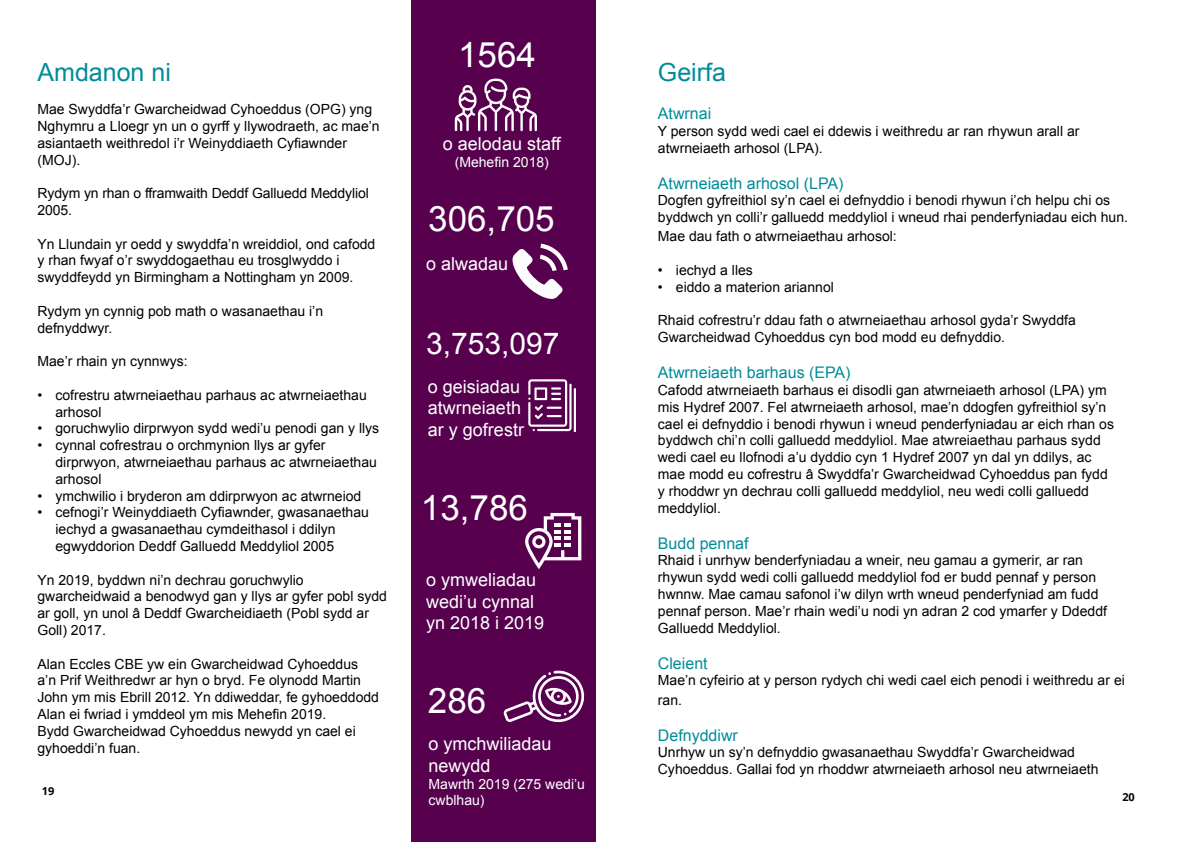
<style>
.page{position:relative;width:1191px;height:842px;background:#fff}
.page>*{position:absolute;margin:0;border:0;box-sizing:border-box;transform-origin:0 0}
.t1{font:35px "Arial";color:#fff}
.t2{font:30px "Arial";color:#fff}
.t3{font:25px "Arial";color:#008c99}
.t4{font:18px/21.6px "Arial";color:#fff}
.t5{font:16px "Arial";color:#008c99}
.t6{font:14px/16.8px "Arial";color:#000}
.t7{font:14px/16.8px "Arial";color:#fff}
.t8{font:700 11px "Open Sans";color:#000}
</style>
<div class="page">
<div style="left:411px;top:0;width:184px;height:842px;background:#56004e"></div>
<svg style="left:528px;top:379px;width:48px;height:52px"></svg>
<svg style="left:525px;top:513px;width:56px;height:56px"></svg>
<svg style="left:503px;top:670px;width:82px;height:53px"></svg>
<svg style="left:455px;top:79px;width:82px;height:52px"></svg>
<svg style="left:512px;top:244px;width:56px;height:55px"></svg>
<h3 class="t3" style="left:37px;top:55px;width:135px">Amdanon ni</h3>
<p class="t6" style="left:37px;top:101px;width:344px">Mae Swyddfa’r Gwarcheidwad Cyhoeddus (OPG) yng Nghymru a Lloegr yn un o gyrff y llywodraeth, ac mae’n asiantaeth weithredol i’r Weinyddiaeth Cyfiawnder (MOJ).</p>
<p class="t6" style="left:37px;top:185px;width:333px">Rydym yn rhan o fframwaith Deddf Galluedd Meddyliol<br>2005.</p>
<p class="t6" style="left:37px;top:235px;width:339px">Yn Llundain yr oedd y swyddfa’n wreiddiol, ond cafodd y rhan fwyaf o’r swyddogaethau eu trosglwyddo i swyddfeydd yn Birmingham a Nottingham yn 2009.</p>
<p class="t6" style="left:37px;top:303px;width:287px">Rydym yn cynnig pob math o wasanaethau i’n defnyddwyr.</p>
<p class="t6" style="left:37px;top:353px;width:152px">Mae’r rhain yn cynnwys:</p>
<p class="t6" style="left:56px;top:387px;width:313px;text-indent:-18px">• cofrestru atwrneiaethau parhaus ac atwrneiaethau arhosol</p>
<p class="t6" style="left:37px;top:420px;width:343px">• goruchwylio dirprwyon sydd wedi’u penodi gan y llys</p>
<p class="t6" style="left:56px;top:437px;width:323px;text-indent:-18px">• cynnal cofrestrau o orchmynion llys ar gyfer dirprwyon, atwrneiaethau parhaus ac atwrneiaethau arhosol</p>
<p class="t6" style="left:37px;top:487px;width:325px">• ymchwilio i bryderon am ddirprwyon ac atwrneiod</p>
<p class="t6" style="left:56px;top:504px;width:315px;text-indent:-18px">• cefnogi’r Weinyddiaeth Cyfiawnder, gwasanaethau iechyd a gwasanaethau cymdeithasol i ddilyn egwyddorion Deddf Galluedd Meddyliol 2005</p>
<p class="t6" style="left:37px;top:571px;width:351px">Yn 2019, byddwn ni’n dechrau goruchwylio gwarcheidwaid a benodwyd gan y llys ar gyfer pobl sydd ar goll, yn unol â Deddf Gwarcheidiaeth (Pobl sydd ar Goll) 2017.</p>
<p class="t6" style="left:37px;top:655px;width:343px">Alan Eccles CBE yw ein Gwarcheidwad Cyhoeddus a’n Prif Weithredwr ar hyn o bryd. Fe olynodd Martin John ym mis Ebrill 2012. Yn ddiweddar, fe gyhoeddodd Alan ei fwriad i ymddeol ym mis Mehefin 2019.<br>Bydd Gwarcheidwad Cyhoeddus newydd yn cael ei gyhoeddi’n fuan.</p>
<p class="t8" style="left:42px;top:783px;width:14px">19</p>
<h1 class="t1" style="left:458px;top:31px;width:79px">1564</h1>
<p class="t4" style="left:443px;top:133px;width:119px">o aelodau staff</p>
<p class="t7" style="left:455px;top:153px;width:96px">(Mehefin 2018)</p>
<h1 class="t1" style="left:428px;top:195px;width:128px">306,705</h1>
<p class="t4" style="left:426px;top:253px;width:84px">o alwadau</p>
<h2 class="t2" style="left:426px;top:324px;width:135px">3,753,097</h2>
<p class="t4" style="left:428px;top:376px;width:98px">o geisiadau atwrneiaeth ar y gofrestr</p>
<h1 class="t1" style="left:421px;top:485px;width:109px">13,786</h1>
<p class="t4" style="left:426px;top:569px;width:120px">o ymweliadau wedi’u cynnal yn 2018 i 2019</p>
<h1 class="t1" style="left:428px;top:678px;width:60px">286</h1>
<p class="t4" style="left:428px;top:733px;width:125px">o ymchwiliadau newydd</p>
<p class="t7" style="left:428px;top:775px;width:158px">Mawrth 2019 (275 wedi’u cwblhau)</p>
<h3 class="t3" style="left:658px;top:55px;width:70px">Geirfa</h3>
<p class="t5" style="left:658px;top:103px;width:55px">Atwrnai</p>
<p class="t6" style="left:658px;top:123px;width:423px">Y person sydd wedi cael ei ddewis i weithredu ar ran rhywun arall ar atwrneiaeth arhosol (LPA).</p>
<p class="t5" style="left:658px;top:172px;width:187px">Atwrneiaeth arhosol (LPA)</p>
<p class="t6" style="left:658px;top:192px;width:471px">Dogfen gyfreithiol sy’n cael ei defnyddio i benodi rhywun i’ch helpu chi os byddwch yn colli’r galluedd meddyliol i wneud rhai penderfyniadau eich hun.</p>
<p class="t6" style="left:658px;top:228px;width:240px">Mae dau fath o atwrneiaethau arhosol:</p>
<p class="t6" style="left:658px;top:262px;width:97px">• iechyd a lles</p>
<p class="t6" style="left:658px;top:279px;width:177px">• eiddo a materion ariannol</p>
<p class="t6" style="left:658px;top:312px;width:419px">Rhaid cofrestru’r ddau fath o atwrneiaethau arhosol gyda’r Swyddfa<br>Gwarcheidwad Cyhoeddus cyn bod modd eu defnyddio.</p>
<p class="t5" style="left:658px;top:362px;width:194px">Atwrneiaeth barhaus (EPA)</p>
<p class="t6" style="left:658px;top:382px;width:458px">Cafodd atwrneiaeth barhaus ei disodli gan atwrneiaeth arhosol (LPA) ym mis Hydref 2007. Fel atwrneiaeth arhosol, mae’n ddogfen gyfreithiol sy’n cael ei defnyddio i benodi rhywun i wneud penderfyniadau ar eich rhan os byddwch chi’n colli galluedd meddyliol. Mae atwreiaethau parhaus sydd wedi cael eu llofnodi a’u dyddio cyn 1 Hydref 2007 yn dal yn ddilys, ac mae modd eu cofrestru â Swyddfa’r Gwarcheidwad Cyhoeddus pan fydd y rhoddwr yn dechrau colli galluedd meddyliol, neu wedi colli galluedd meddyliol.</p>
<p class="t5" style="left:658px;top:532px;width:92px">Budd pennaf</p>
<p class="t6" style="left:658px;top:552px;width:450px">Rhaid i unrhyw benderfyniadau a wneir, neu gamau a gymerir, ar ran rhywun sydd wedi colli galluedd meddyliol fod er budd pennaf y person hwnnw. Mae camau safonol i’w dilyn wrth wneud penderfyniad am fudd pennaf person. Mae’r rhain wedi’u nodi yn adran 2 cod ymarfer y Ddeddf Galluedd Meddyliol.</p>
<p class="t5" style="left:658px;top:652px;width:51px">Cleient</p>
<p class="t6" style="left:658px;top:671px;width:468px;line-height:19.2px">Mae’n cyfeirio at y person rydych chi wedi cael eich penodi i weithredu ar ei ran.</p>
<p class="t5" style="left:658px;top:724px;width:82px">Defnyddiwr</p>
<p class="t6" style="left:658px;top:744px;width:442px">Unrhyw un sy’n defnyddio gwasanaethau Swyddfa’r Gwarcheidwad<br>Cyhoeddus. Gallai fod yn rhoddwr atwrneiaeth arhosol neu atwrneiaeth</p>
<p class="t8" style="left:1122px;top:789px;width:14px">20</p>
</div>
